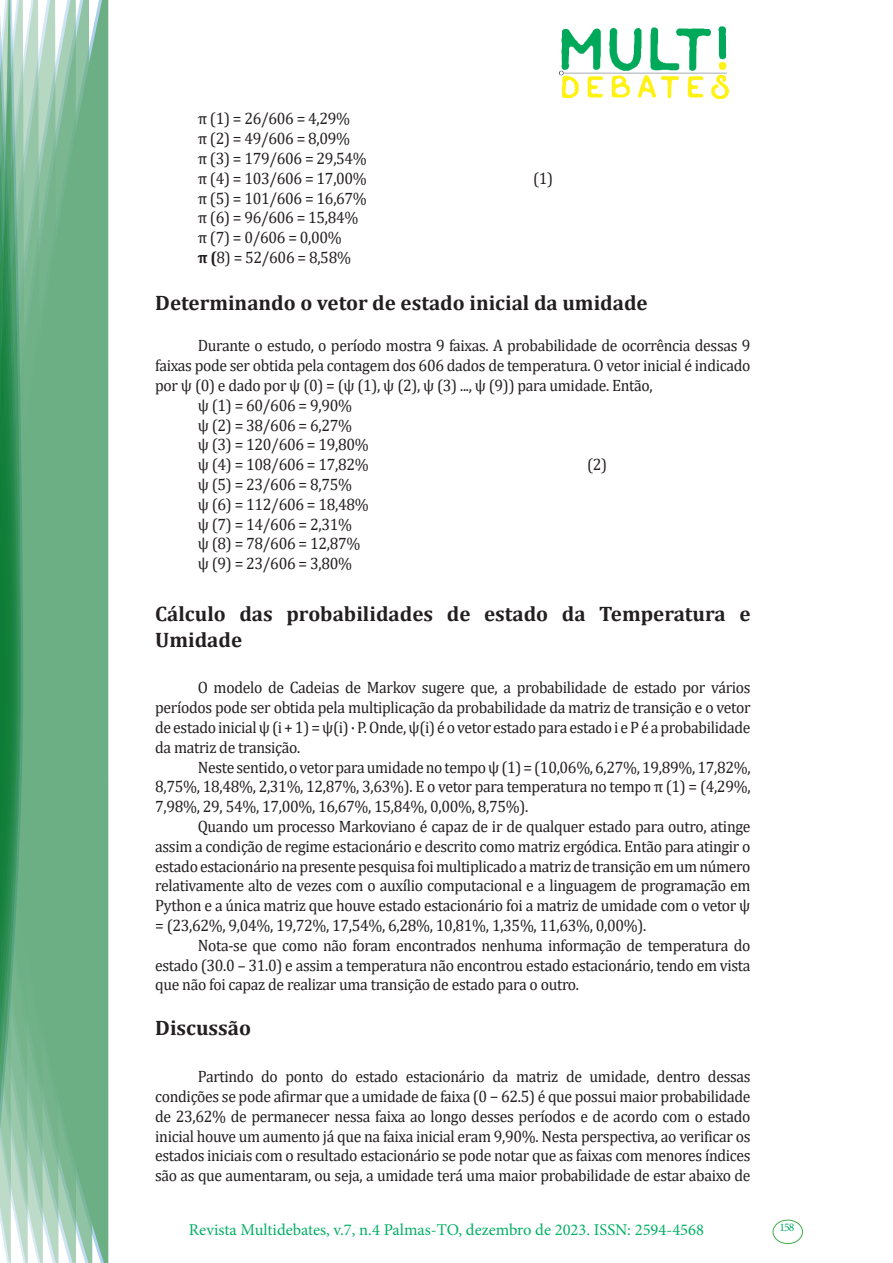
<style>
.page{position:relative;width:893px;height:1263px;background:#fff}
.page>*{position:absolute;margin:0;border:0;box-sizing:border-box;transform-origin:0 0}
.Titulo_2{font:700 21px/25.2px "Cambria";color:#231f20}
.texto{font:16.5px/19.8px "Cambria";letter-spacing:-.02em;color:#231f20;text-align:justify;scale:.95 1}
.t1{font:16.5px "Minion Pro";color:#00b064}
.t2{font:11.7px "Minion Pro";color:#00b064}
.s1{font-weight:700}
</style>
<div class="page">
<img style="left:559px;top:26px;width:169px;height:72px">
<div style="left:95px;top:0;width:14px;height:1263px;background:#6caf84"></div>
<svg style="left:79px;top:0;width:16px;height:1263px;background:#71b289"></svg>
<svg style="left:62px;top:0;width:17px;height:1263px;background:#75b48c"></svg>
<svg style="left:45px;top:0;width:17px;height:1263px;background:#7cb792"></svg>
<svg style="left:30px;top:0;width:15px;height:1263px;background:#80ba96"></svg>
<svg style="left:0;top:0;width:30px;height:1263px;background:#61a97f"></svg>
<div style="left:772px;top:1219px;width:31px;height:25px;border:1px solid #40ae49;border-radius:50%"></div>
<p class="texto" style="left:198px;top:109px;width:162px">π (1) = 26/606 = 4,29%</p>
<p class="texto" style="left:198px;top:129px;width:162px">π (2) = 49/606 = 8,09%</p>
<p class="texto" style="left:198px;top:148px;width:180px">π (3) = 179/606 = 29,54%</p>
<p class="texto" style="left:198px;top:168px;width:180px">π (4) = 103/606 = 17,00%</p>
<p class="texto" style="left:533px;top:168px;width:23px">(1)</p>
<p class="texto" style="left:198px;top:188px;width:180px">π (5) = 101/606 = 16,67%</p>
<p class="texto" style="left:198px;top:208px;width:171px">π (6) = 96/606 = 15,84%</p>
<p class="texto" style="left:198px;top:228px;width:153px">π (7) = 0/606 = 0,00%</p>
<p class="texto" style="left:198px;top:247px;width:163px"><span class="s1">π (</span>8) = 52/606 = 8,58%</p>
<p class="Titulo_2" style="left:155px;top:289px;width:494px">Determinando o vetor de estado inicial da umidade</p>
<p class="texto" style="left:155px;top:336px;width:628px;text-indent:43px">Durante o estudo, o período mostra 9 faixas. A probabilidade de ocorrência dessas 9 faixas pode ser obtida pela contagem dos 606 dados de temperatura. O vetor inicial é indicado por ψ (0) e dado por ψ (0) = (ψ (1), ψ (2), ψ (3) ..., ψ (9)) para umidade. Então,</p>
<p class="texto" style="left:198px;top:395px;width:164px">ψ (1) = 60/606 = 9,90%</p>
<p class="texto" style="left:198px;top:415px;width:164px">ψ (2) = 38/606 = 6,27%</p>
<p class="texto" style="left:198px;top:435px;width:182px">ψ (3) = 120/606 = 19,80%</p>
<p class="texto" style="left:198px;top:454px;width:182px">ψ (4) = 108/606 = 17,82%</p>
<p class="texto" style="left:587px;top:454px;width:23px">(2)</p>
<p class="texto" style="left:198px;top:474px;width:164px">ψ (5) = 23/606 = 8,75%</p>
<p class="texto" style="left:198px;top:494px;width:182px">ψ (6) = 112/606 = 18,48%</p>
<p class="texto" style="left:198px;top:514px;width:164px">ψ (7) = 14/606 = 2,31%</p>
<p class="texto" style="left:198px;top:534px;width:173px">ψ (8) = 78/606 = 12,87%</p>
<p class="texto" style="left:198px;top:553px;width:164px">ψ (9) = 23/606 = 3,80%</p>
<p class="Titulo_2" style="left:155px;top:601px;width:597px">Cálculo das probabilidades de estado da Temperatura e<br>Umidade</p>
<p class="texto" style="left:155px;top:678px;width:628px;text-indent:43px">O modelo de Cadeias de Markov sugere que, a probabilidade de estado por vários períodos pode ser obtida pela multiplicação da probabilidade da matriz de transição e o vetor de estado inicial ψ (i + 1) = ψ(i) · P. Onde, ψ(i) é o vetor estado para estado i e P é a probabilidade da matriz de transição.</p>
<p class="texto" style="left:155px;top:757px;width:628px;text-indent:43px">Neste sentido, o vetor para umidade no tempo ψ (1) = (10,06%, 6,27%, 19,89%, 17,82%, 8,75%, 18,48%, 2,31%, 12,87%, 3,63%). E o vetor para temperatura no tempo π (1) = (4,29%, 7,98%, 29, 54%, 17,00%, 16,67%, 15,84%, 0,00%, 8,75%).</p>
<p class="texto" style="left:155px;top:816px;width:628px;text-indent:43px">Quando um processo Markoviano é capaz de ir de qualquer estado para outro, atinge assim a condição de regime estacionário e descrito como matriz ergódica. Então para atingir o estado estacionário na presente pesquisa foi multiplicado a matriz de transição em um número relativamente alto de vezes com o auxílio computacional e a linguagem de programação em Python e a única matriz que houve estado estacionário foi a matriz de umidade com o vetor ψ = (23,62%, 9,04%, 19,72%, 17,54%, 6,28%, 10,81%, 1,35%, 11,63%, 0,00%).</p>
<p class="texto" style="left:155px;top:935px;width:628px;text-indent:43px">Nota-se que como não foram encontrados nenhuma informação de temperatura do estado (30.0 – 31.0) e assim a temperatura não encontrou estado estacionário, tendo em vista que não foi capaz de realizar uma transição de estado para o outro.</p>
<p class="Titulo_2" style="left:155px;top:1015px;width:97px">Discussão</p>
<p class="texto" style="left:155px;top:1066px;width:628px;text-indent:43px">Partindo do ponto do estado estacionário da matriz de umidade, dentro dessas condições se pode afirmar que a umidade de faixa (0 − 62.5) é que possui maior probabilidade de 23,62% de permanecer nessa faixa ao longo desses períodos e de acordo com o estado inicial houve um aumento já que na faixa inicial eram 9,90%. Nesta perspectiva, ao verificar os estados iniciais com o resultado estacionário se pode notar que as faixas com menores índices são as que aumentaram, ou seja, a umidade terá uma maior probabilidade de estar abaixo de</p>
<p class="t1" style="left:189px;top:1218px;width:517px">Revista Multidebates, v.7, n.4 Palmas-TO, dezembro de 2023. ISSN: 2594-4568</p>
<p class="t2" style="left:779px;top:1219px;width:16px">158</p>
</div>
